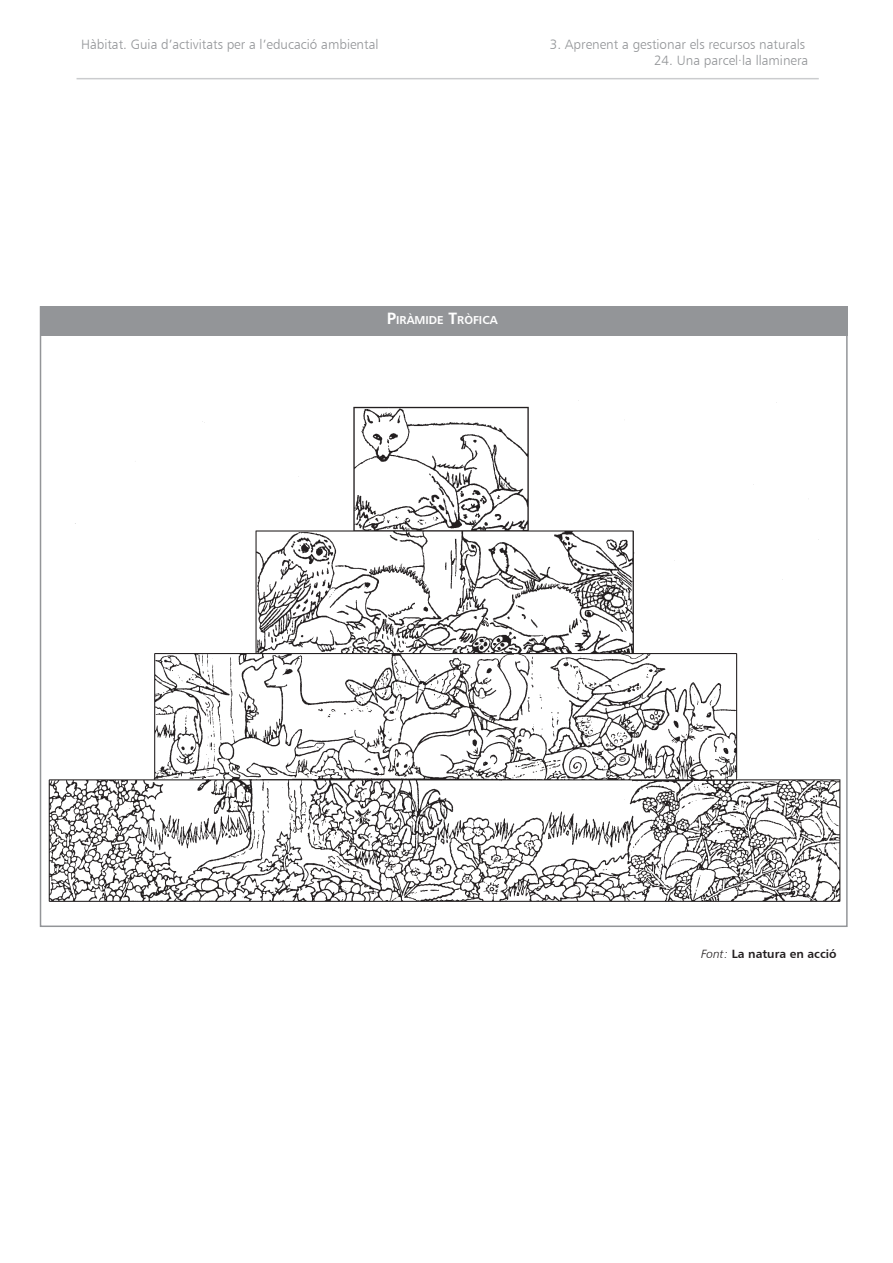
<style>
.page{position:relative;width:893px;height:1263px;background:#fff}
.page>*{position:absolute;margin:0;border:0;box-sizing:border-box;transform-origin:0 0}
.t1{font:13.5px "Humanist 777 BT Light B";color:#939598}
.text_taula{font:12px "Humanist 777 BT Bold B";color:#231f20}
._07_Titol_taula{font:11.55px "Humanist 777 BT Bold B";color:#fff}
.s1{font-size:16.5px}
.s2{font-family:"Humanist 777 BT Light Italic B"}
</style>
<div class="page">
<hr style="left:77px;top:78px;width:742px;height:1px;background:#cbccce">
<img style="left:48px;top:400px;width:793px;height:502px">
<div style="left:40px;top:306px;width:808px;height:30px;background:#939598"></div>
<p class="t1" style="left:81px;top:36px;width:299px">Hàbitat. Guia d’activitats per a l’educació ambiental</p>
<p class="t1" style="left:550px;top:36px;width:257px">3. Aprenent a gestionar els recursos naturals</p>
<p class="t1" style="left:654px;top:52px;width:156px">24. Una parcel·la llaminera</p>
<p class="_07_Titol_taula" style="left:387px;top:313px;width:112px"><span class="s1">P</span>IRÀMIDE <span class="s1">T</span>RÒFICA</p>
<p class="text_taula" style="left:701px;top:946px;width:137px"><span class="s2">Font:</span> La natura en acció</p>
</div>
